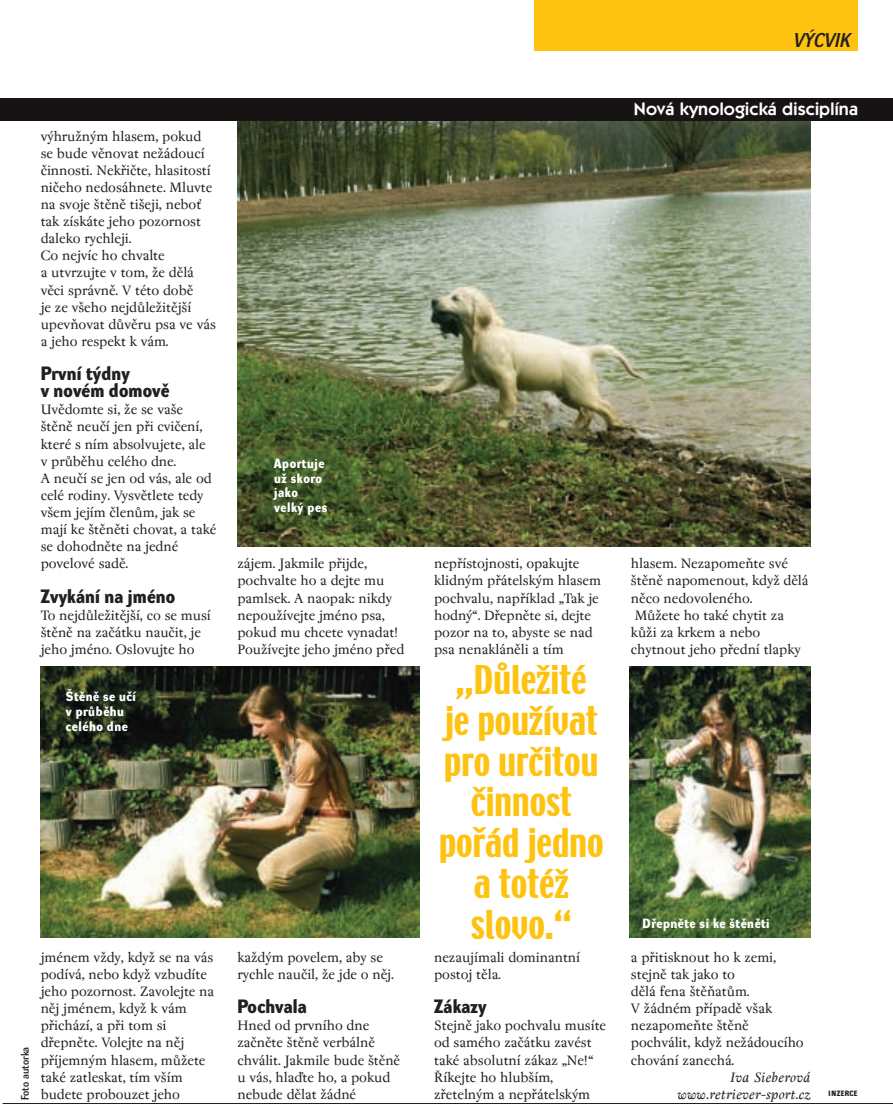
<style>
.page{position:relative;width:893px;height:1105px;background:#fff}
.page>*{position:absolute;margin:0;border:0;box-sizing:border-box;transform-origin:0 0}
.t1{font:35.25px/40.7px "Techno CE";color:#fec210;text-align:center}
.t2{font:19.5px "Dynamo D Italic D";color:#231f20}
.t3{font:18.9px/17.1px "Dynamo DB";letter-spacing:.01em;color:#231f20}
.t4{font:600 18px "Itc Kabel CE";letter-spacing:.01em;color:#fff}
.t5{font:15px/17.1px "Regent";letter-spacing:-.005em;color:#231f20}
.t6{font:italic 15px/17.1px "Regent";letter-spacing:.02em;color:#231f20;text-align:right}
.t7{font:13.2px/14.9px "Dynamo DB";letter-spacing:.04em;color:#fff}
.t8{font:10.8px "Dynamo DD";color:#231f20}
.t9{font:7.5px "Dynamo DB";letter-spacing:.055em;color:#231f20}
</style>
<div class="page">
<img style="left:0;top:0;width:893px;height:1104px">
<p class="t5" style="left:41px;top:128px;width:177px">v˘hruÏn˘m hlasem, pokud se bude vûnovat neÏádoucí ãinnosti. Nekfiiãte, hlasitostí niãeho nedosáhnete. Mluvte na svoje ‰tûnû ti‰eji, neboÈ tak získáte jeho pozornost daleko rychleji.<br>Co nejvíc ho chvalte<br>a utvrzujte v tom, Ïe dûlá vûci správnû. V této dobû<br>je ze v‰eho nejdÛleÏitûj‰í upevÀovat dÛvûru psa ve vás a jeho respekt k vám.</p>
<p class="t3" style="left:41px;top:366px;width:130px">První t˘dny<br>v novém domovû</p>
<p class="t5" style="left:41px;top:402px;width:177px">Uvûdomte si, Ïe se va‰e ‰tûnû neuãí jen pfii cviãení, které s ním absolvujete, ale<br>v prÛbûhu celého dne.<br>A neuãí se jen od vás, ale od celé rodiny. Vysvûtlete tedy v‰em jejím ãlenÛm, jak se mají ke ‰tûnûti chovat, a také se dohodnûte na jedné povelové sadû.</p>
<p class="t3" style="left:41px;top:589px;width:136px">Zvykání na jméno</p>
<p class="t5" style="left:41px;top:607px;width:172px">To nejdÛleÏitûj‰í, co se musí ‰tûnû na zaãátku nauãit, je jeho jméno. Oslovujte ho</p>
<p class="t7" style="left:66px;top:690px;width:72px">·tûnû se uãí v prÛbûhu celého dne</p>
<p class="t7" style="left:274px;top:457px;width:55px">Aportuje uÏ skoro jako velk˘ pes</p>
<p class="t5" style="left:237px;top:556px;width:168px">zájem. Jakmile pfiijde, pochvalte ho a dejte mu pamlsek. A naopak: nikdy nepouÏívejte jméno psa, pokud mu chcete vynadat!<br>PouÏívejte jeho jméno pfied</p>
<p class="t8" style="left:21px;top:1099px;width:55px;rotate:-90deg">Foto autorka</p>
<p class="t5" style="left:41px;top:949px;width:175px">jménem vÏdy, kdyÏ se na vás podívá, nebo kdyÏ vzbudíte jeho pozornost. Zavolejte na nûj jménem, kdyÏ k vám pfiichází, a pfii tom si dfiepnûte. Volejte na nûj pfiíjemn˘m hlasem, mÛÏete také zatleskat, tím v‰ím budete probouzet jeho</p>
<p class="t5" style="left:237px;top:949px;width:158px">kaÏd˘m povelem, aby se rychle nauãil, Ïe jde o nûj.</p>
<p class="t3" style="left:237px;top:999px;width:71px">Pochvala</p>
<p class="t5" style="left:237px;top:1017px;width:164px">Hned od prvního dne zaãnûte ‰tûnû verbálnû chválit. Jakmile bude ‰tûnû u vás, hlaìte ho, a pokud nebude dûlat Ïádné</p>
<h2 class="t2" style="left:793px;top:32px;width:58px">V¯CVIK</h2>
<p class="t4" style="left:634px;top:102px;width:226px">Nová kynologická disciplína</p>
<p class="t5" style="left:434px;top:556px;width:168px">nepfiístojnosti, opakujte klidn˘m pfiátelsk˘m hlasem pochvalu, napfiíklad „Tak je hodn˘“. Dfiepnûte si, dejte pozor na to, abyste se nad psa nenaklánûli a tím</p>
<h1 class="t1" style="left:439px;top:662px;width:166px">„Důležité<br>je používat pro určitou činnost pořád jedno a totéž slovo.“</h1>
<p class="t5" style="left:434px;top:949px;width:147px">nezaujímali dominantní postoj tûla.</p>
<p class="t3" style="left:434px;top:999px;width:54px">Zákazy</p>
<p class="t5" style="left:434px;top:1017px;width:173px">Stejnû jako pochvalu musíte od samého zaãátku zavést také absolutní zákaz „Ne!“ ¤íkejte ho hlub‰ím, zfieteln˘m a nepfiátelsk˘m</p>
<p class="t5" style="left:631px;top:556px;width:179px">hlasem. NezapomeÀte své ‰tûnû napomenout, kdyÏ dûlá nûco nedovoleného.<br>MÛÏete ho také chytit za kÛÏi za krkem a nebo chytnout jeho pfiední tlapky</p>
<p class="t7" style="left:642px;top:917px;width:128px">Dfiepnûte si ke ‰tûnûti</p>
<p class="t5" style="left:631px;top:949px;width:174px">a pfiitisknout ho k zemi, stejnû tak jako to<br>dûlá fena ‰tûÀatÛm.<br>V Ïádném pfiípadû v‰ak nezapomeÀte ‰tûnû pochválit, kdyÏ neÏádoucího chování zanechá.</p>
<p class="t6" style="left:678px;top:1069px;width:134px">Iva Sieberová www.retriever-sport.cz</p>
<p class="t9" style="left:828px;top:1090px;width:30px">INZERCE</p>
</div>
